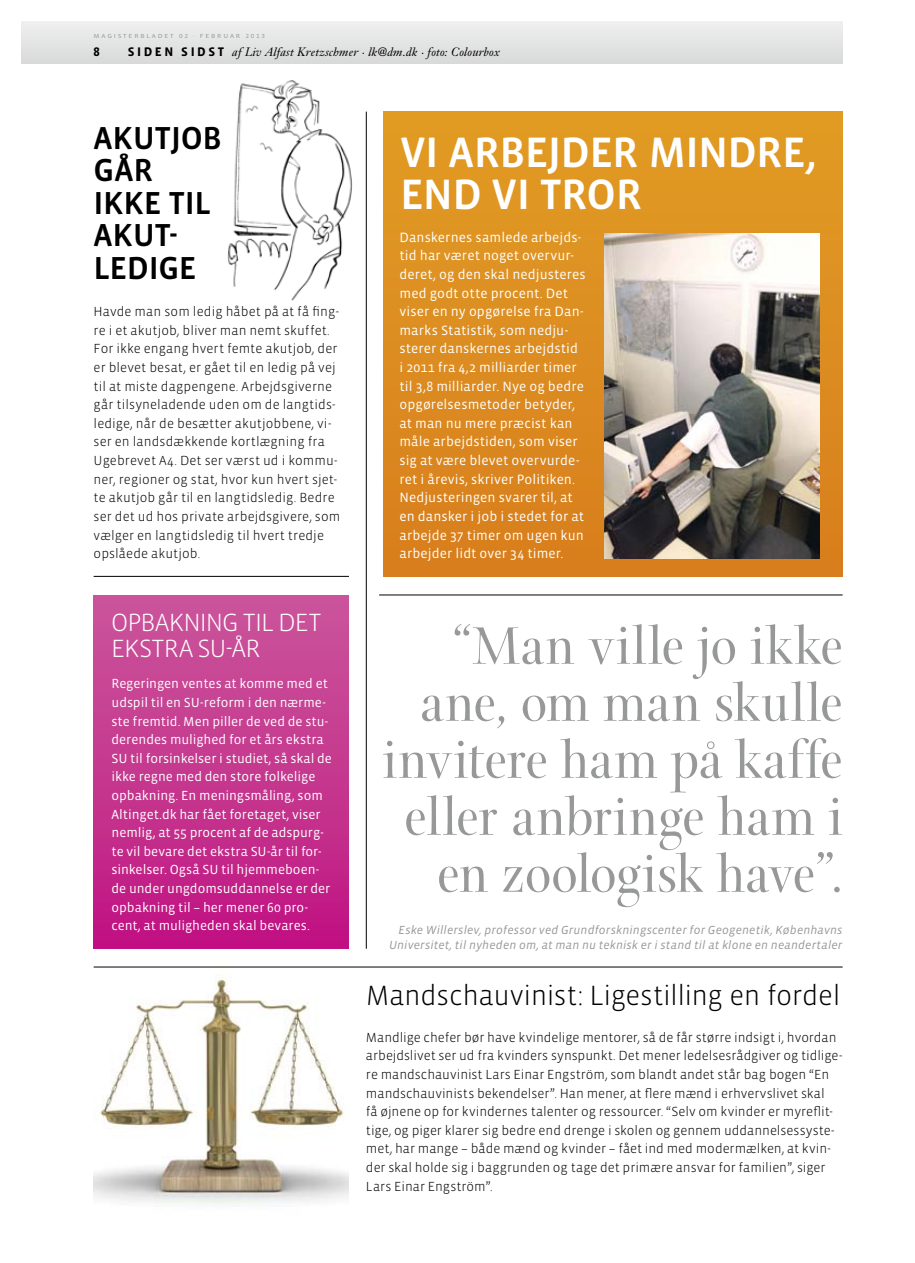
<style>
.page{position:relative;width:915px;height:1263px;background:#fff}
.page>*{position:absolute;margin:0;border:0;box-sizing:border-box;transform-origin:0 0}
.t1{font:57px/57px "Arepo";color:#979898;text-align:right}
.t2{font:500 43.5px/42px "Vista Sans OT";letter-spacing:-.015em;color:#fff}
.t3{font:500 32.55px/32.5px "Vista Sans OT";letter-spacing:-.01em;color:#000}
.t4{font:300 28.5px "Vista Sans OT";letter-spacing:-.01em;color:#000}
.t5{font:300 25.5px/25.5px "Vista Sans OT";letter-spacing:-.035em;color:#fff}
.t6{font:13.8px/18.6px "Vista Sans OT";letter-spacing:.01em;color:#fff}
.t7{font:300 13.5px/18.6px "Vista Sans OT";color:#000}
.t8{font:13.5px/18.6px "Vista Sans OT";color:#fff}
.t9{font:700 12.75px "Vista Sans OT";color:#000}
.t10{font:italic 12px/14.2px "Vista Sans OT";letter-spacing:.01em;color:#979898;text-align:right}
.t11{font:italic 12px "Janson Text";letter-spacing:.015em;color:#000}
.t12{font:6px "Vista Sans OT";letter-spacing:.25em;color:#979898;scale:1.2 1}
.s1{font-family:"Vista Sans OT";font-weight:700;font-style:normal;font-size:12.75px}
</style>
<div class="page">
<img style="left:94px;top:966px;width:255px;height:238px">
<div style="left:383px;top:112px;width:459px;height:465px;background:linear-gradient(to bottom,#e19c24,#d67e1e)"></div>
<div style="left:94px;top:595px;width:255px;height:354px;background:linear-gradient(to bottom,#ca589b,#c01582)"></div>
<hr style="left:379px;top:595px;width:463px;height:1px;background:#000">
<hr style="left:94px;top:967px;width:748px;height:1px;background:#000">
<hr style="left:94px;top:576px;width:255px;height:1px;background:#000">
<hr style="left:366px;top:112px;width:1px;height:837px;background:#000">
<img style="left:604px;top:233px;width:215px;height:325px">
<div style="left:21px;top:21px;width:821px;height:43px;background:#e4e4e4"></div>
<img style="left:227px;top:80px;width:126px;height:221px">
<p class="t12" style="left:94px;top:33px;width:144px">MAGISTERBLADET 02 · FEBRUAR 2013</p>
<p class="t9" style="left:94px;top:47px;width:8px">8</p>
<p class="t11" style="left:128px;top:47px;width:373px"><span class="s1">S I D E N S I D S T</span> af Liv Alfast Kretzschmer · lk@dm.dk · foto: Colourbox</p>
<h3 class="t3" style="left:94px;top:123px;width:130px">AKUTJOB<br>GÅR<br>IKKE TIL<br>AKUT-<br>LEDIGE</h3>
<p class="t7" style="left:94px;top:303px;width:248px">Havde man som ledig håbet på at få fing&shy;re i et akutjob, bliver man nemt skuffet.<br>For ikke engang hvert femte akutjob, der er blevet besat, er gået til en ledig på vej til at miste dagpengene. Arbejdsgiverne går tilsyneladende uden om de langtids&shy;ledige, når de besætter akutjobbene, vi&shy;ser en landsdækkende kortlægning fra Ugebrevet A4. Det ser værst ud i kommu&shy;ner, regioner og stat, hvor kun hvert sjet&shy;te akutjob går til en langtidsledig. Bedre ser det ud hos private arbejdsgivere, som vælger en langtidsledig til hvert tredje opslåede akutjob.</p>
<h3 class="t5" style="left:111px;top:611px;width:211px">OPBAKNING TIL DET<br>EKSTRA SU-ÅR</h3>
<p class="t8" style="left:111px;top:675px;width:222px">Regeringen ventes at komme med et udspil til en SU-reform i den nærme&shy;ste fremtid. Men piller de ved de stu&shy;derendes mulighed for et års ekstra SU til forsinkelser i studiet, så skal de ikke regne med den store folkelige opbakning. En meningsmåling, som Altinget.dk har fået foretaget, viser nemlig, at 55 procent af de adspurg&shy;te vil bevare det ekstra SU-år til for&shy;sinkelser. Også SU til hjemmeboen&shy;de under ungdomsuddannelse er der opbakning til – her mener 60 pro&shy;cent, at muligheden skal bevares.</p>
<h2 class="t2" style="left:400px;top:133px;width:418px">VI ARBEJDER MINDRE,<br>END VI TROR</h2>
<p class="t6" style="left:399px;top:228px;width:188px">Danskernes samlede arbejds&shy;tid har været noget overvur&shy;deret, og den skal nedjusteres med godt otte procent. Det viser en ny opgørelse fra Dan&shy;marks Statistik, som nedju&shy;sterer danskernes arbejdstid<br>i 2011 fra 4,2 milliarder timer til 3,8 milliarder. Nye og bedre opgørelsesmetoder betyder, at man nu mere præcist kan måle arbejdstiden, som viser sig at være blevet overvurde&shy;ret i årevis, skriver Politiken.<br>Nedjusteringen svarer til, at en dansker i job i stedet for at arbejde 37 timer om ugen kun arbejder lidt over 34 timer.</p>
<h1 class="t1" style="left:383px;top:625px;width:461px">“Man ville jo ikke ane, om man skulle invitere ham på kaffe eller anbringe ham i en zoologisk have”.</h1>
<p class="t10" style="left:389px;top:924px;width:455px">Eske Willerslev, professor ved Grundforskningscenter for Geogenetik, Københavns<br>Universitet, til nyheden om, at man nu teknisk er i stand til at klone en neandertaler</p>
<h3 class="t4" style="left:366px;top:981px;width:476px">Mandschauvinist: Ligestilling en fordel</h3>
<p class="t7" style="left:366px;top:1028px;width:478px">Mandlige chefer bør have kvindelige mentorer, så de får større indsigt i, hvordan arbejdslivet ser ud fra kvinders synspunkt. Det mener ledelsesrådgiver og tidlige&shy;re mandschauvinist Lars Einar Engström, som blandt andet står bag bogen “En mandschauvinists bekendelser”. Han mener, at flere mænd i erhvervslivet skal<br>få øjnene op for kvindernes talenter og ressourcer. “Selv om kvinder er myreflit&shy;tige, og piger klarer sig bedre end drenge i skolen og gennem uddannelsessyste&shy;met, har mange – både mænd og kvinder – fået ind med modermælken, at kvin&shy;der skal holde sig i baggrunden og tage det primære ansvar for familien”, siger Lars Einar Engström”.</p>
</div>
